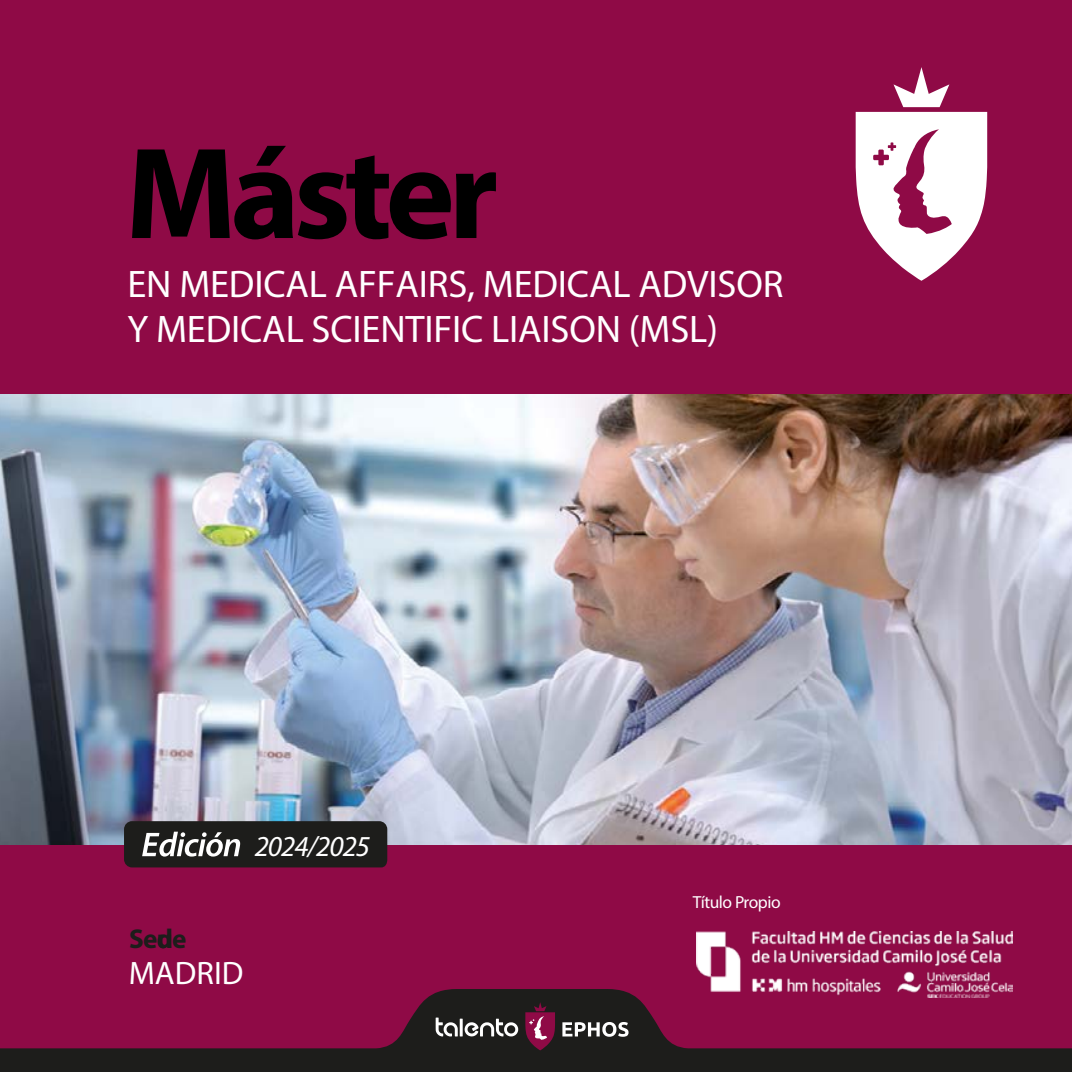
<style>
.page{position:relative;width:1072px;height:1072px;background:#fff}
.page>*{position:absolute;margin:0;border:0;box-sizing:border-box;transform-origin:0 0}
.t1{font:700 131.25px "Myriad Pro";letter-spacing:-.05em;color:#000}
.t2{font:38.5px/45.5px "Myriad Pro";letter-spacing:-.005em;color:#fff}
.t3{font:32.55px "Myriad Pro";color:#fff}
.t4{font:italic 29.05px "Myriad Pro";letter-spacing:-.035em;color:#fff}
.t5{font:700 27.3px "Myriad Pro";color:#1d1d1b}
.t6{font:17.5px "Myriad Pro";letter-spacing:-.025em;color:#fff}
</style>
<div class="page">
<div style="left:0;top:0;width:1071px;height:1071px;background:#8f0a46"></div>
<img style="left:0;top:394px;width:1071px;height:450px">
<svg style="left:0;top:989px;width:1071px;height:82px"></svg>
<svg style="left:562px;top:1022px;width:66px;height:14px"></svg>
<svg style="left:435px;top:1017px;width:83px;height:19px;background:#717170"></svg>
<svg style="left:525px;top:1002px;width:30px;height:48px"></svg>
<svg style="left:855px;top:67px;width:132px;height:214px"></svg>
<svg style="left:124px;top:821px;width:263px;height:46px;background:#30302e"></svg>
<img style="left:696px;top:931px;width:316px;height:66px">
<h1 class="t1" style="left:125px;top:108px;width:374px">Máster</h1>
<p class="t2" style="left:127px;top:260px;width:657px">EN MEDICAL AFFAIRS, MEDICAL ADVISOR<br>Y MEDICAL SCIENTIFIC LIAISON (MSL)</p>
<p class="t4" style="left:255px;top:828px;width:117px">2024/2025</p>
<p class="t5" style="left:129px;top:920px;width:59px">Sedeu</p>
<p class="t3" style="left:129px;top:953px;width:116px">MADRID</p>
<p class="t6" style="left:692px;top:891px;width:89px">Título Propio</p>
</div>
